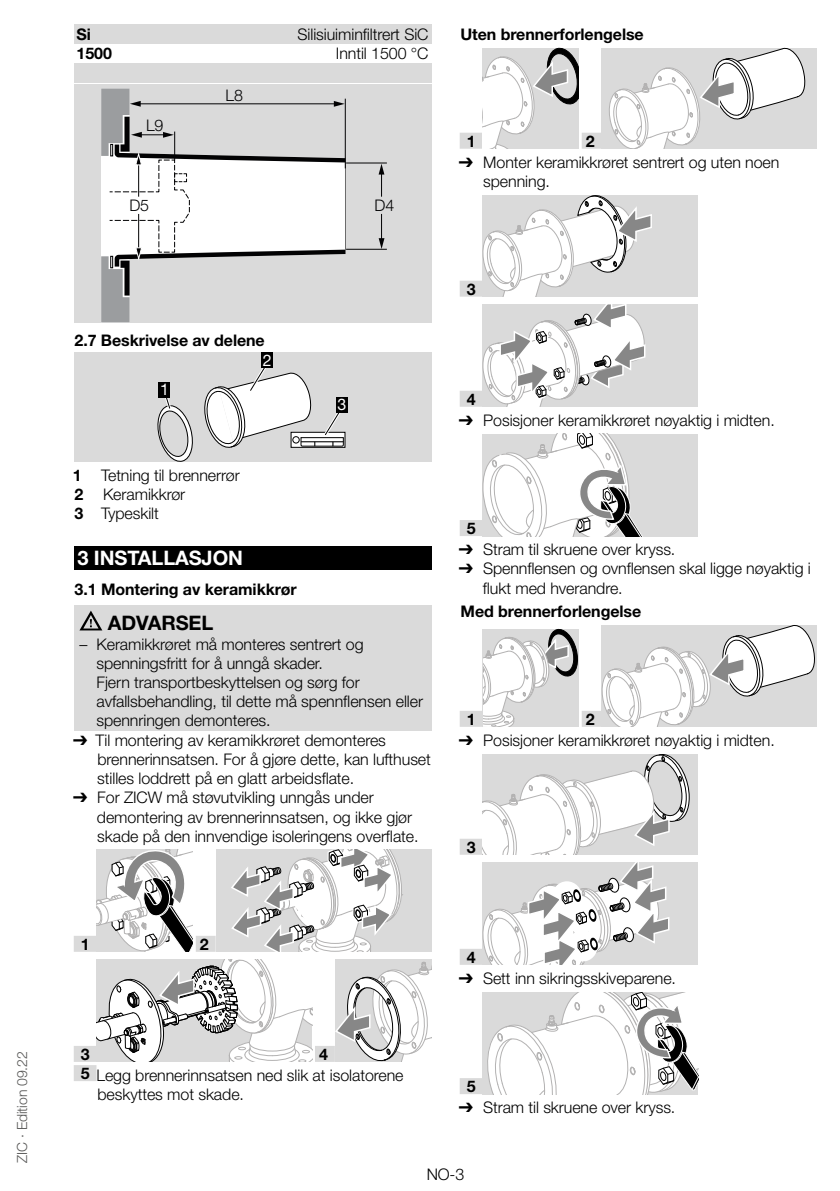
<style>
.page{position:relative;width:840px;height:1191px;background:#fff}
.page>*{position:absolute;margin:0;border:0;box-sizing:border-box;transform-origin:0 0}
.t1{font:700 20px "Helvetica Neue LT Pro";letter-spacing:-.005em;color:#fff}
.t2{font:700 20px "Helvetica Neue LT Pro";color:#000}
.t3{font:300 16px/19.2px "Helvetica Neue LT Pro";letter-spacing:-.005em;color:#000}
.t4{font:700 16px "Helvetica Neue LT Pro";letter-spacing:-.005em;color:#000}
.t5{font:300 16px "Helvetica Neue LT Pro";color:#020203}
.t6{font:16px "Helvetica Neue LT Pro";color:#fff}
.t7{font:300 14px "Helvetica Neue LT Pro";letter-spacing:-.005em;color:#575756}
.s1{font-weight:700}
.s2{font-family:"Arial Unicode MS";font-weight:400}
</style>
<div class="page">
<div style="left:74px;top:24px;width:357px;height:20px;background:#dadada"></div>
<div style="left:74px;top:63px;width:357px;height:20px;background:#dadada"></div>
<div style="left:74px;top:546px;width:357px;height:24px;background:#000"></div>
<div style="left:74px;top:605px;width:357px;height:31px;background:#dadada"></div>
<div style="left:74px;top:632px;width:357px;height:99px;background:#dadada"></div>
<div style="left:74px;top:935px;width:22px;height:16px;background:#dadada"></div>
<div style="left:196px;top:935px;width:19px;height:16px;background:#dadada"></div>
<div style="left:74px;top:1046px;width:22px;height:16px;background:#dadada"></div>
<div style="left:315px;top:1046px;width:19px;height:16px;background:#dadada"></div>
<div style="left:74px;top:1065px;width:22px;height:16px;background:#dadada"></div>
<div style="left:74px;top:84px;width:357px;height:239px;background:#dadada"></div>
<hr style="left:346px;top:249px;width:40px;height:1px;background:#020203">
<svg style="left:378px;top:164px;width:6px;height:33px"></svg>
<svg style="left:378px;top:214px;width:6px;height:35px"></svg>
<hr style="left:346px;top:163px;width:40px;height:1px;background:#020203">
<hr style="left:345px;top:99px;width:1px;height:69px;background:#020203">
<svg style="left:101px;top:89px;width:244px;height:233px"></svg>
<div style="left:74px;top:352px;width:357px;height:110px;background:#dadada"></div>
<svg style="left:157px;top:388px;width:36px;height:74px"></svg>
<div style="left:159px;top:382px;width:11px;height:16px;background:#000"></div>
<div style="left:261px;top:352px;width:12px;height:16px;background:#000"></div>
<svg style="left:204px;top:368px;width:141px;height:80px"></svg>
<div style="left:336px;top:397px;width:11px;height:16px;background:#000"></div>
<svg style="left:79px;top:610px;width:23px;height:20px"></svg>
<svg style="left:96px;top:849px;width:97px;height:102px"></svg>
<div style="left:215px;top:849px;width:216px;height:102px;background:#dadada"></div>
<svg style="left:231px;top:849px;width:172px;height:102px"></svg>
<svg style="left:96px;top:959px;width:216px;height:103px"></svg>
<svg style="left:335px;top:959px;width:96px;height:103px"></svg>
<div style="left:459px;top:133px;width:23px;height:16px;background:#dadada"></div>
<div style="left:581px;top:133px;width:20px;height:16px;background:#dadada"></div>
<div style="left:459px;top:281px;width:23px;height:16px;background:#dadada"></div>
<div style="left:459px;top:391px;width:23px;height:16px;background:#dadada"></div>
<div style="left:459px;top:520px;width:23px;height:16px;background:#dadada"></div>
<div style="left:459px;top:711px;width:23px;height:16px;background:#dadada"></div>
<div style="left:581px;top:711px;width:20px;height:16px;background:#dadada"></div>
<div style="left:459px;top:838px;width:23px;height:16px;background:#dadada"></div>
<div style="left:459px;top:948px;width:23px;height:16px;background:#dadada"></div>
<div style="left:459px;top:1078px;width:23px;height:16px;background:#dadada"></div>
<svg style="left:482px;top:48px;width:96px;height:101px"></svg>
<div style="left:601px;top:48px;width:215px;height:101px;background:#dadada"></div>
<svg style="left:609px;top:48px;width:197px;height:101px"></svg>
<div style="left:482px;top:195px;width:215px;height:102px;background:#dadada"></div>
<svg style="left:482px;top:195px;width:169px;height:102px"></svg>
<div style="left:482px;top:305px;width:215px;height:102px;background:#dadada"></div>
<svg style="left:482px;top:305px;width:163px;height:102px"></svg>
<div style="left:482px;top:434px;width:215px;height:102px;background:#dadada"></div>
<svg style="left:482px;top:434px;width:160px;height:102px"></svg>
<div style="left:482px;top:629px;width:96px;height:98px;background:#dadada"></div>
<svg style="left:483px;top:629px;width:94px;height:98px"></svg>
<svg style="left:601px;top:625px;width:213px;height:102px"></svg>
<div style="left:482px;top:754px;width:215px;height:100px;background:#dadada"></div>
<svg style="left:482px;top:754px;width:207px;height:101px"></svg>
<div style="left:482px;top:862px;width:215px;height:102px;background:#dadada"></div>
<svg style="left:482px;top:862px;width:187px;height:103px"></svg>
<svg style="left:482px;top:992px;width:215px;height:102px"></svg>
<p class="t7" style="left:13px;top:1162px;width:113px;rotate:-90deg">ZIC · Edition 09.22</p>
<p class="t4" style="left:77px;top:24px;width:16px">Si</p>
<p class="t3" style="left:297px;top:24px;width:132px">Silisiuiminfiltrert SiC</p>
<p class="t4" style="left:77px;top:43px;width:37px">1500</p>
<p class="t3" style="left:336px;top:43px;width:94px">Inntil 1500 °C</p>
<p class="t5" style="left:146px;top:116px;width:19px">L9</p>
<p class="t5" style="left:225px;top:85px;width:19px">L8</p>
<p class="t5" style="left:129px;top:195px;width:21px">D5</p>
<p class="t5" style="left:374px;top:195px;width:21px">D4</p>
<p class="t4" style="left:74px;top:330px;width:192px">2.7 Beskrivelse av delene</p>
<p class="t6" style="left:160px;top:380px;width:10px">1</p>
<p class="t6" style="left:262px;top:351px;width:10px">2</p>
<p class="t6" style="left:337px;top:395px;width:10px">3</p>
<p class="t3" style="left:73px;top:465px;width:168px"><span class="s1">1</span> Tetning til brennerrør<br><span class="s1">2</span> Keramikkrør<br><span class="s1">3</span> Typeskilt</p>
<p class="t1" style="left:77px;top:546px;width:37px">3 INST</p>
<p class="t1" style="left:138px;top:546px;width:90px">ALLASJON</p>
<p class="t4" style="left:75px;top:579px;width:223px">3.1 Montering av keramikkrør</p>
<p class="t2" style="left:108px;top:611px;width:68px">ADVARSEL</p>
<p class="t3" style="left:96px;top:634px;width:328px;text-indent:-17px">– Keramikkrøret må monteres sentrert og spenningsfritt for å unngå skader.<br>Fjern transportbeskyttelsen og sørg for avfallsbehandling, til dette må spennflensen eller spennringen demonteres.</p>
<p class="t3" style="left:97px;top:730px;width:335px;text-indent:-24px"><span class="s2">➔</span> Til montering av keramikkrøret demonteres brennerinnsatsen. For å gjøre dette, kan lufthuset stilles loddrett på en glatt arbeidsflate.</p>
<p class="t3" style="left:97px;top:787px;width:323px;text-indent:-24px"><span class="s2">➔</span> For ZICW må støvutvikling unngås under demontering av brennerinnsatsen, og ikke gjør skade på den innvendige isoleringens overflate.</p>
<p class="t4" style="left:460px;top:24px;width:185px">Uten brennerforlengelse</p>
<p class="t4" style="left:466px;top:131px;width:10px">1</p>
<p class="t4" style="left:585px;top:131px;width:10px">2</p>
<p class="t3" style="left:483px;top:152px;width:297px;text-indent:-24px"><span class="s2">➔</span> Monter keramikkrøret sentrert og uten noen spenning.</p>
<p class="t4" style="left:466px;top:279px;width:10px">3</p>
<p class="t4" style="left:466px;top:389px;width:10px">4</p>
<p class="t3" style="left:458px;top:410px;width:317px"><span class="s2">➔</span> Posisjoner keramikkrøret nøyaktig i midten.</p>
<p class="t4" style="left:466px;top:518px;width:10px">5</p>
<p class="t3" style="left:458px;top:539px;width:218px"><span class="s2">➔</span> Stram til skruene over kryss.</p>
<p class="t3" style="left:482px;top:559px;width:329px;text-indent:-24px"><span class="s2">➔</span> Spennflensen og ovnflensen skal ligge nøyaktig i flukt med hverandre.</p>
<p class="t4" style="left:460px;top:601px;width:182px">Med brennerforlengelse</p>
<p class="t4" style="left:466px;top:709px;width:10px">1</p>
<p class="t4" style="left:585px;top:709px;width:10px">2</p>
<p class="t3" style="left:458px;top:730px;width:317px"><span class="s2">➔</span> Posisjoner keramikkrøret nøyaktig i midten.</p>
<p class="t4" style="left:466px;top:837px;width:10px">3</p>
<p class="t4" style="left:81px;top:934px;width:10px">1</p>
<p class="t4" style="left:200px;top:934px;width:10px">2</p>
<p class="t4" style="left:81px;top:1044px;width:10px">3</p>
<p class="t3" style="left:81px;top:1043px;width:324px;line-height:21.2px;text-indent:238px"><span class="s1">4<br>5</span> Legg brennerinnsatsen ned slik at isolatorene</p>
<p class="t3" style="left:97px;top:1084px;width:148px">beskyttes mot skade.</p>
<p class="t4" style="left:466px;top:947px;width:10px">4</p>
<p class="t3" style="left:458px;top:968px;width:218px"><span class="s2">➔</span> Sett inn sikringsskiveparene.</p>
<p class="t4" style="left:466px;top:1076px;width:10px">5</p>
<p class="t3" style="left:458px;top:1097px;width:218px"><span class="s2">➔</span> Stram til skruene over kryss.</p>
<p class="t3" style="left:426px;top:1164px;width:39px">NO-3</p>
</div>
